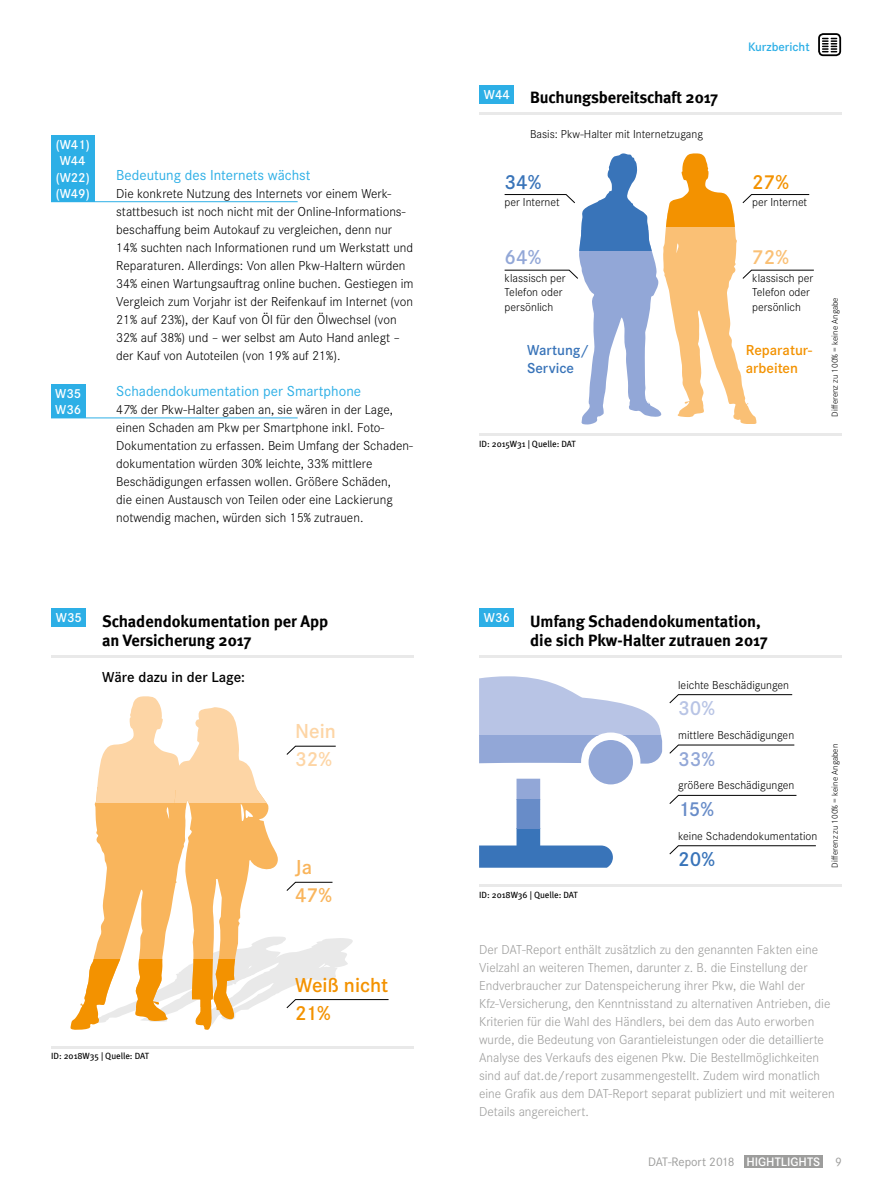
<style>
.page{position:relative;width:893px;height:1191px;background:#fff}
.page>*{position:absolute;margin:0;border:0;box-sizing:border-box;transform-origin:0 0}
.t1{font:600 21px/28.2px "Corporate S Pro";color:#f39200}
.t2{font:600 21px/28.2px "Corporate S Pro";color:#fdd5a5}
.t3{font:600 21px "Corporate S Pro";color:#92a7d7}
.t4{font:600 21px "Corporate S Pro";color:#3974b9}
.t5{font:600 21px/28.2px "Corporate S Pro";color:#f9b55c}
.t6{font:600 21px "Corporate S Pro";color:#b8c4e5}
.t7{font:600 21px "Corporate S Pro";color:#688cc8}
.t8{font:600 21px "Corporate S Pro";color:#fac075}
.t9{font:700 16.5px/19.8px "Meta";color:#000}
.t10{font:15px "Corporate S Pro";color:#2dafe6}
.t11{font:600 15px "Corporate S Pro";color:#000}
.t12{font:600 15px/18px "Corporate S Pro";color:#f39200}
.t13{font:600 15px/18px "Corporate S Pro";color:#3974b9}
.t14{font:300 13.5px/18px "Corporate S Pro";color:#000}
.t15{font:300 13.5px/18px "Corporate S Pro";color:#9d9d9c}
.t16{font:600 13.5px/16.2px "Corporate S Pro";color:#fff}
.t17{font:12.75px "Corporate S Pro";letter-spacing:-.005em;color:#9d9d9c}
.t18{font:600 12.75px "Corporate S Pro";color:#2dafe6}
.t19{font:300 12px/14.4px "Corporate S Pro";color:#000}
.t20{font:9px "Meta";color:#000}
.t21{font:300 9px "Corporate S Pro";color:#000}
.s1{font-weight:600;color:#fff}
</style>
<div class="page">
<div style="left:744px;top:1154px;width:78px;height:13px;background:#9d9d9c"></div>
<div style="left:818px;top:33px;width:23px;height:23px;border:2px solid #000;border-radius:4px"></div>
<svg style="left:823px;top:38px;width:14px;height:14px"></svg>
<svg style="left:70px;top:1014px;width:19px;height:16px"></svg>
<svg style="left:97px;top:700px;width:65px;height:89px;fill:#fdd5a5"></svg>
<svg style="left:162px;top:707px;width:95px;height:82px;fill:#fdd5a5"></svg>
<hr style="left:51px;top:1046px;width:363px;height:2px;background:#e9e9e9">
<hr style="left:51px;top:655px;width:363px;height:3px;background:#e9e9e9">
<div style="left:51px;top:608px;width:35px;height:18px;background:#2dafe6"></div>
<svg style="left:286px;top:745px;width:50px;height:10px"></svg>
<svg style="left:78px;top:789px;width:311px;height:239px"></svg>
<hr style="left:479px;top:884px;width:363px;height:3px;background:#e9e9e9">
<hr style="left:479px;top:655px;width:363px;height:3px;background:#e9e9e9">
<div style="left:479px;top:608px;width:35px;height:18px;background:#2dafe6"></div>
<svg style="left:669px;top:694px;width:124px;height:10px"></svg>
<svg style="left:669px;top:744px;width:126px;height:10px"></svg>
<svg style="left:669px;top:794px;width:128px;height:10px"></svg>
<svg style="left:669px;top:845px;width:147px;height:10px"></svg>
<div style="left:589px;top:740px;width:44px;height:44px;background:#92a7d7;border-radius:50%"></div>
<svg style="left:479px;top:828px;width:134px;height:39px;fill:#3974b9"></svg>
<svg style="left:516px;top:778px;width:97px;height:21px"></svg>
<svg style="left:516px;top:799px;width:25px;height:29px"></svg>
<svg style="left:479px;top:676px;width:182px;height:59px"></svg>
<div style="left:479px;top:735px;width:183px;height:28px;background:#92a7d7"></div>
<div style="left:51px;top:384px;width:35px;height:34px;background:#2dafe6"></div>
<hr style="left:51px;top:417px;width:247px;height:1px;background:#2dafe6">
<div style="left:51px;top:136px;width:43px;height:66px;background:#2dafe6"></div>
<hr style="left:51px;top:201px;width:247px;height:1px;background:#2dafe6">
<svg style="left:667px;top:153px;width:67px;height:61px"></svg>
<svg style="left:582px;top:153px;width:63px;height:61px"></svg>
<hr style="left:479px;top:113px;width:363px;height:2px;background:#e9e9e9">
<hr style="left:479px;top:434px;width:363px;height:2px;background:#e9e9e9">
<div style="left:479px;top:85px;width:35px;height:18px;background:#2dafe6"></div>
<svg style="left:504px;top:194px;width:71px;height:10px"></svg>
<svg style="left:742px;top:194px;width:68px;height:9px"></svg>
<svg style="left:504px;top:214px;width:310px;height:210px"></svg>
<p class="t16" style="left:56px;top:136px;width:36px">(W41)<br>W44 (W22) (W49)</p>
<p class="t16" style="left:55px;top:384px;width:28px">W35<br>W36</p>
<p class="t10" style="left:116px;top:164px;width:196px">Bedeutung des Internets wächst</p>
<p class="t14" style="left:116px;top:184px;width:299px">Die konkrete Nutzung des Internets vor einem Werk&shy;stattbesuch ist noch nicht mit der Online-Informations&shy;beschaffung beim Autokauf zu vergleichen, denn nur 14% suchten nach Informationen rund um Werkstatt und Reparaturen. Allerdings: Von allen Pkw-Haltern würden 34% einen Wartungsauftrag online buchen. Gestiegen im Vergleich zum Vorjahr ist der Reifenkauf im Internet (von 21% auf 23%), der Kauf von Öl für den Ölwechsel (von 32% auf 38%) und – wer selbst am Auto Hand anlegt – der Kauf von Autoteilen (von 19% auf 21%).</p>
<p class="t10" style="left:116px;top:380px;width:246px">Schadendokumentation per Smartphone</p>
<p class="t14" style="left:116px;top:400px;width:298px">47% der Pkw-Halter gaben an, sie wären in der Lage, einen Schaden am Pkw per Smartphone inkl. Foto-Dokumentation zu erfassen. Beim Umfang der Schaden&shy;dokumentation würden 30% leichte, 33% mittlere Beschädigungen erfassen wollen. Größere Schäden,<br>die einen Austausch von Teilen oder eine Lackierung notwendig machen, würden sich 15% zutrauen.</p>
<p class="t16" style="left:56px;top:609px;width:28px">W35</p>
<p class="t9" style="left:102px;top:611px;width:228px">Schadendokumentation per App an Versicherung 2017</p>
<p class="t11" style="left:102px;top:666px;width:145px">Wäre dazu in der Lage:</p>
<h1 class="t2" style="left:295px;top:715px;width:42px">Nein<br>32%</h1>
<h1 class="t5" style="left:295px;top:851px;width:38px">Ja<br>47%</h1>
<h1 class="t1" style="left:295px;top:969px;width:95px">Weiß nicht<br>21%</h1>
<p class="t20" style="left:51px;top:1050px;width:99px">ID: 2018W35 | Quelle: DAT</p>
<p class="t9" style="left:484px;top:88px;width:236px"><sup>W44</sup> Buchungsbereitschaft 2017</p>
<p class="t19" style="left:530px;top:126px;width:174px">Basis: Pkw-Halter mit Internetzugang</p>
<h1 class="t4" style="left:505px;top:166px;width:38px">34%</h1>
<p class="t19" style="left:505px;top:194px;width:57px">per Internet</p>
<h1 class="t3" style="left:505px;top:242px;width:38px">64%</h1>
<p class="t19" style="left:505px;top:270px;width:63px">klassisch per<br>Telefon oder persönlich</p>
<p class="t13" style="left:527px;top:340px;width:63px">Wartung/<br>Service</p>
<p class="t20" style="left:479px;top:438px;width:98px">ID: 2015W31 | Quelle: DAT</p>
<p class="t18" style="left:748px;top:37px;width:63px">Kurzbericht</p>
<h1 class="t1" style="left:752px;top:166px;width:38px">27%</h1>
<p class="t19" style="left:752px;top:194px;width:57px">per Internet</p>
<h1 class="t8" style="left:752px;top:242px;width:38px">72%</h1>
<p class="t19" style="left:752px;top:270px;width:63px">klassisch per<br>Telefon oder persönlich</p>
<p class="t12" style="left:746px;top:340px;width:68px">Reparatur&shy;arbeiten</p>
<p class="t21" style="left:828px;top:417px;width:121px;rotate:-90deg">Differenz zu 100% = keine Angabe</p>
<p class="t16" style="left:484px;top:609px;width:28px">W36</p>
<p class="t9" style="left:530px;top:611px;width:239px">Umfang Schadendokumentation, die sich Pkw-Halter zutrauen 2017</p>
<p class="t19" style="left:678px;top:676px;width:113px">leichte Beschädigungen</p>
<h1 class="t6" style="left:678px;top:693px;width:38px">30%</h1>
<p class="t19" style="left:678px;top:727px;width:118px">mittlere Beschädigungen</p>
<h1 class="t3" style="left:678px;top:743px;width:38px">33%</h1>
<p class="t19" style="left:678px;top:777px;width:118px">größere Beschädigungen</p>
<h1 class="t7" style="left:678px;top:793px;width:37px">15%</h1>
<p class="t19" style="left:678px;top:827px;width:141px">keine Schadendokumentation</p>
<h1 class="t4" style="left:678px;top:844px;width:38px">20%</h1>
<p class="t20" style="left:479px;top:889px;width:100px">ID: 2018W36 | Quelle: DAT</p>
<p class="t21" style="left:828px;top:867px;width:125px;rotate:-90deg">Differenz zu 100% = keine Angaben</p>
<p class="t15" style="left:479px;top:940px;width:357px">Der DAT-Report enthält zusätzlich zu den genannten Fakten eine Vielzahl an weiteren Themen, darunter z. B. die Einstellung der Endverbraucher zur Datenspeicherung ihrer Pkw, die Wahl der Kfz-Versicherung, den Kenntnisstand zu alternativen Antrieben, die Kriterien für die Wahl des Händlers, bei dem das Auto erworben wurde, die Bedeutung von Garantieleistungen oder die detaillierte Analyse des Verkaufs des eigenen Pkw. Die Bestellmöglichkeiten sind auf dat.de/report zusammengestellt. Zudem wird monatlich eine Grafik aus dem DAT-Report separat publiziert und mit weiteren Details angereichert.</p>
<p class="t17" style="left:648px;top:1152px;width:195px">DAT-Report 2018 <span class="s1">HIGHTLIGHTS</span> 9</p>
</div>
